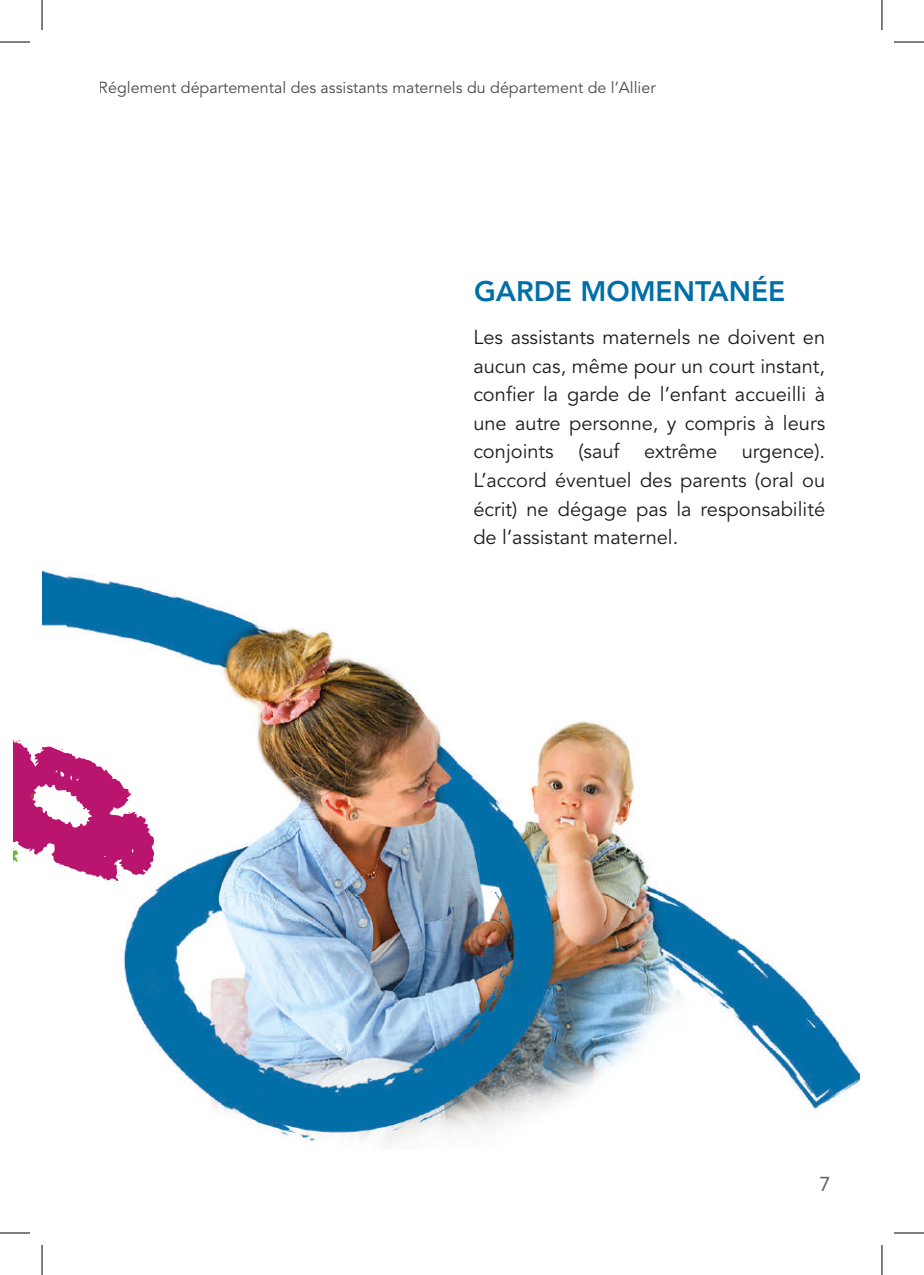
<style>
.page{position:relative;width:924px;height:1275px;background:#fff}
.page>*{position:absolute;margin:0;border:0;box-sizing:border-box;transform-origin:0 0}
.t1{font:800 28px "Avenir LT Std";color:#006fa7}
.t2{font:20px/28.6px "Avenir LT Std";color:#1d1d1b;text-align:justify}
.t3{font:20px "Avenir LT Std";color:#62636c}
.t4{font:16px "Avenir LT Std";color:#1d1d1b}
</style>
<div class="page">
<img style="left:42px;top:568px;width:816px;height:579px">
<svg style="left:14px;top:740px;width:141px;height:407px"></svg>
<hr style="left:0;top:42px;width:30px;height:1px;background:#000">
<hr style="left:893px;top:42px;width:30px;height:1px;background:#000">
<hr style="left:0;top:1232px;width:30px;height:1px;background:#000">
<hr style="left:893px;top:1232px;width:30px;height:1px;background:#000">
<hr style="left:42px;top:0;width:1px;height:30px;background:#000">
<hr style="left:42px;top:1245px;width:1px;height:30px;background:#000">
<hr style="left:881px;top:0;width:1px;height:30px;background:#000">
<hr style="left:881px;top:1245px;width:1px;height:30px;background:#000">
<p class="t4" style="left:99px;top:79px;width:558px">Réglement départemental des assistants maternels du département de l’Allier</p>
<h1 class="t1" style="left:474px;top:274px;width:313px">GARDE MOMENTANÉE</h1>
<p class="t2" style="left:473px;top:323px;width:353px">Les assistants maternels ne doivent en aucun cas, même pour un court instant, confier la garde de l’enfant accueilli à une autre personne, y compris à leurs conjoints (sauf extrême urgence).<br>L’accord éventuel des parents (oral ou écrit) ne dégage pas la responsabilité de l’assistant maternel.</p>
<p class="t3" style="left:819px;top:1172px;width:13px">7</p>
</div>
